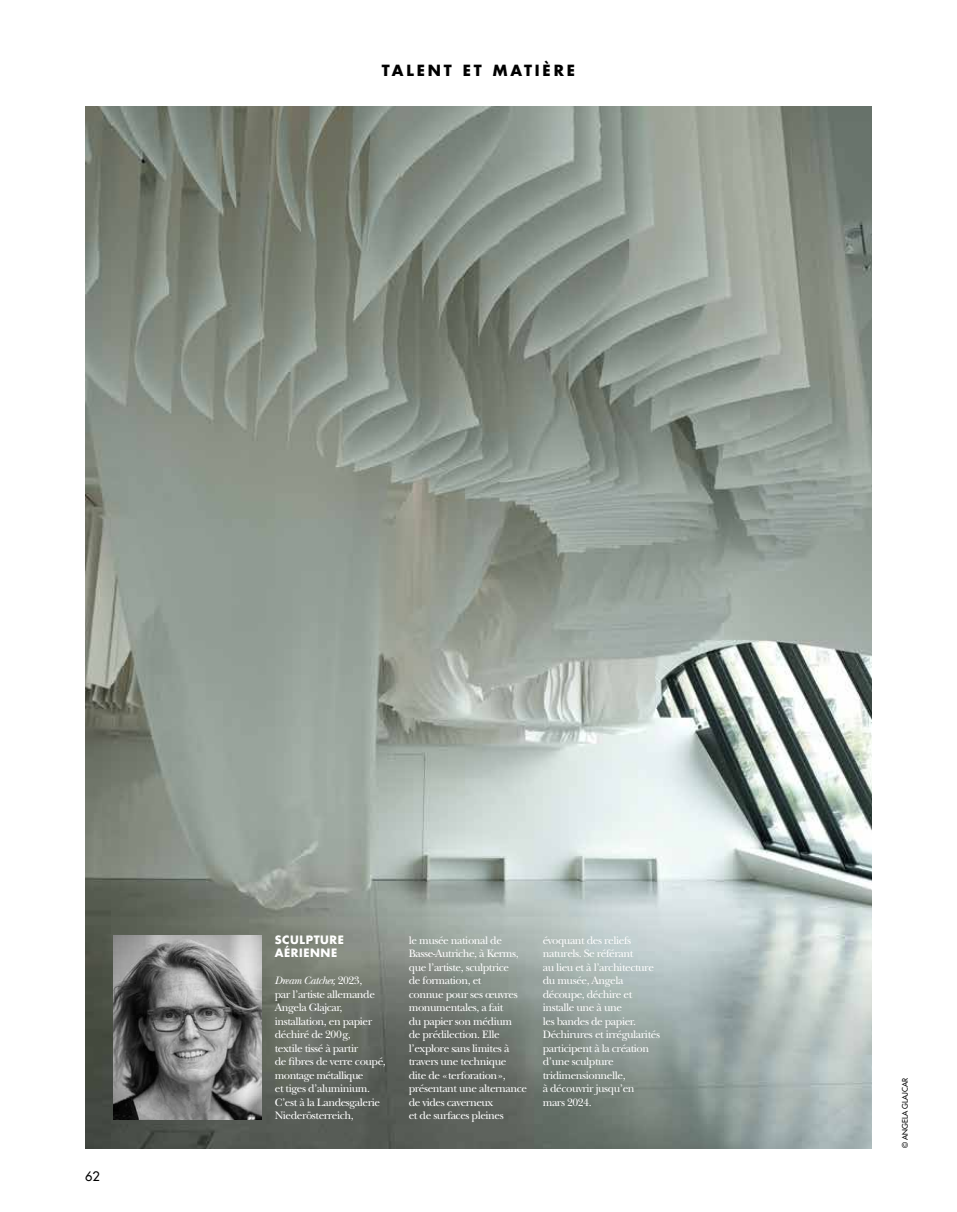
<style>
.page{position:relative;width:957px;height:1212px;background:#fff}
.page>*{position:absolute;margin:0;border:0;box-sizing:border-box;transform-origin:0 0}
.t1{font:700 15px "Futura Std";letter-spacing:.19em;color:#000}
.t2{font:500 12.75px "Futura Std";color:#000}
.t3{font:11.25px/13.5px "New Baskerville Std";letter-spacing:-.04em;color:#fff}
.t4{font:700 11.25px/13.5px "Futura Std";letter-spacing:.05em;color:#fff}
.t5{font:500 7.5px "Futura Std";color:#000}
.s1{font-style:italic}
</style>
<div class="page">
<img style="left:85px;top:106px;width:787px;height:1042px">
<img style="left:114px;top:935px;width:148px;height:184px">
<h1 class="t1" style="left:382px;top:61px;width:194px">TALENT ET MATIÈRE</h1>
<p class="t2" style="left:85px;top:1168px;width:16px">62</p>
<p class="t4" style="left:275px;top:933px;width:71px">SCULPTURE<br>AÉRIENNE</p>
<p class="t3" style="left:275px;top:974px;width:112px"><span class="s1">Dream Catcher,</span> 2023,<br>par l’artiste allemande<br>Angela Glajcar, installation, en papier déchiré de 200g,<br>textile tissé à partir<br>de fibres de verre coupé, montage métallique<br>et tiges d’aluminium.<br>C’est à la Landesgalerie<br>Niederösterreich,</p>
<p class="t3" style="left:409px;top:933px;width:120px">le musée national de<br>Basse-Autriche, à Kerms, que l’artiste, sculptrice<br>de formation, et<br>connue pour ses œuvres monumentales, a fait<br>du papier son médium<br>de prédilection. Elle l’explore sans limites à travers une technique<br>dite de «terforation», présentant une alternance de vides caverneux<br>et de surfaces pleines</p>
<p class="t3" style="left:543px;top:933px;width:119px">évoquant des reliefs naturels. Se référant<br>au lieu et à l’architecture du musée, Angela découpe, déchire et installe une à une<br>les bandes de papier.<br>Déchirures et irrégularités participent à la création d’une sculpture tridimensionnelle,<br>à découvrir jusqu’en<br>mars 2024.</p>
<p class="t5" style="left:900px;top:1148px;width:72px;rotate:-90deg">© ANGELA GLAJCAR</p>
</div>
